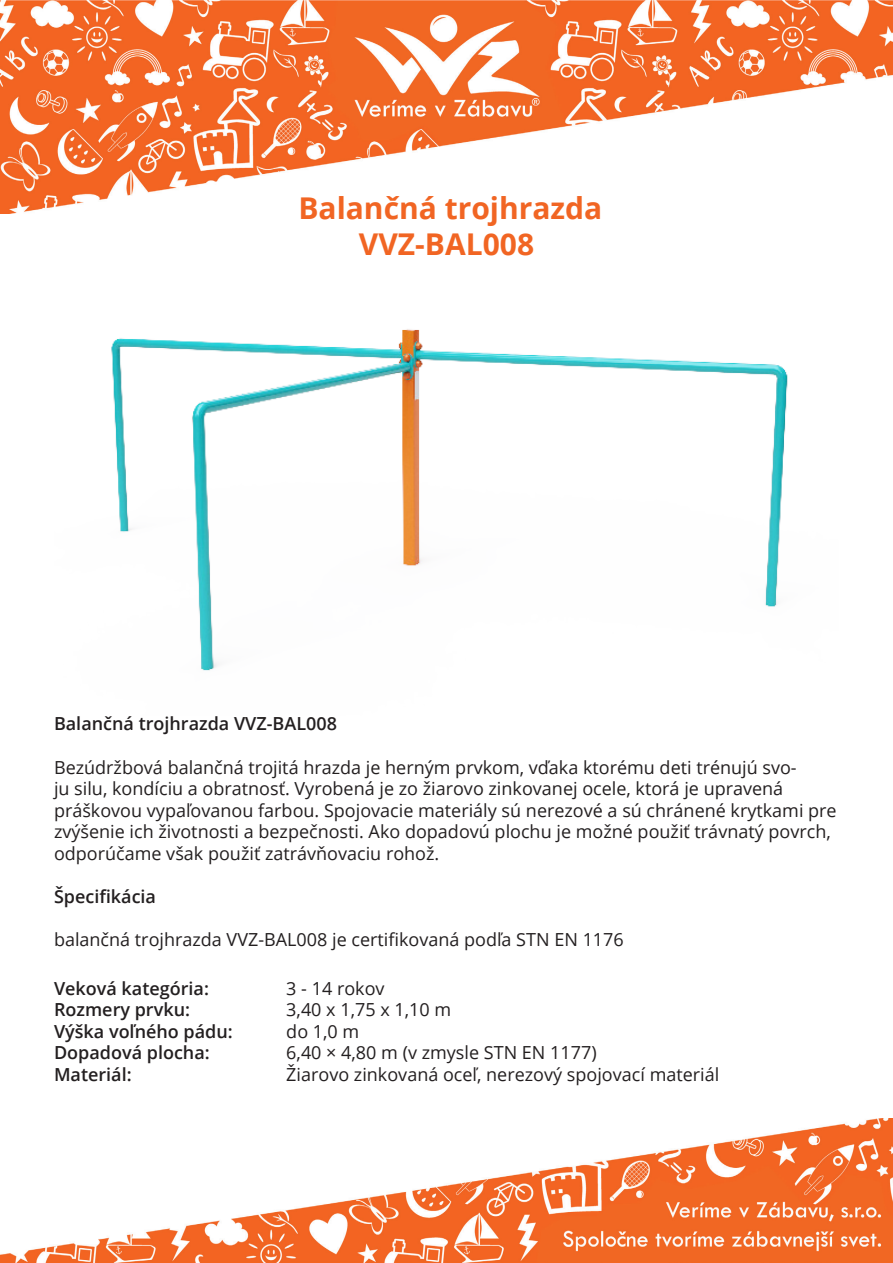
<style>
.page{position:relative;width:893px;height:1263px;background:#fff}
.page>*{position:absolute;margin:0;border:0;box-sizing:border-box;transform-origin:0 0}
.Veľký_Nádpis_-_Oranžová_-_20pt{font:700 30px "Open Sans";color:#f16523}
.Text_čierna_12pt{font:18px/21.6px "Open Sans";color:#231f20}
.Malý_nádpis_-_čierna_12pt{font:600 18px "Open Sans";color:#231f20}
</style>
<div class="page">
<img style="left:0;top:0;width:893px;height:214px">
<img style="left:0;top:1118px;width:893px;height:145px">
<img style="left:111px;top:329px;width:677px;height:342px">
<p class="Veľký_Nádpis_-_Oranžová_-_20pt" style="left:298px;top:187px;width:305px">Balančná trojhrazda</p>
<p class="Veľký_Nádpis_-_Oranžová_-_20pt" style="left:359px;top:223px;width:177px">VVZ-BAL008</p>
<p class="Malý_nádpis_-_čierna_12pt" style="left:54px;top:711px;width:284px">Balančná trojhrazda VVZ-BAL008</p>
<p class="Text_čierna_12pt" style="left:54px;top:756px;width:784px">Bezúdržbová balančná trojitá hrazda je herným prvkom, vďaka ktorému deti trénujú svo-<br>ju silu, kondíciu a obratnosť. Vyrobená je zo žiarovo zinkovanej ocele, ktorá je upravená práškovou vypaľovanou farbou. Spojovacie materiály sú nerezové a sú chránené krytkami pre zvýšenie ich životnosti a bezpečnosti. Ako dopadovú plochu je možné použiť trávnatý povrch, odporúčame však použiť zatrávňovaciu rohož.</p>
<p class="Malý_nádpis_-_čierna_12pt" style="left:54px;top:884px;width:104px">Špecifikácia</p>
<p class="Text_čierna_12pt" style="left:54px;top:928px;width:571px">balančná trojhrazda VVZ-BAL008 je certifikovaná podľa STN EN 1176</p>
<p class="Malý_nádpis_-_čierna_12pt" style="left:54px;top:976px;width:156px">Veková kategória:</p>
<p class="Malý_nádpis_-_čierna_12pt" style="left:54px;top:997px;width:138px">Rozmery prvku:</p>
<p class="Malý_nádpis_-_čierna_12pt" style="left:54px;top:1019px;width:180px">Výška voľného pádu:</p>
<p class="Malý_nádpis_-_čierna_12pt" style="left:54px;top:1040px;width:157px">Dopadová plocha:</p>
<p class="Malý_nádpis_-_čierna_12pt" style="left:54px;top:1062px;width:79px">Materiál:</p>
<p class="Text_čierna_12pt" style="left:286px;top:977px;width:100px">3 - 14 rokov</p>
<p class="Text_čierna_12pt" style="left:286px;top:998px;width:166px">3,40 x 1,75 x 1,10 m</p>
<p class="Text_čierna_12pt" style="left:286px;top:1020px;width:75px">do 1,0 m</p>
<p class="Text_čierna_12pt" style="left:286px;top:1042px;width:312px">6,40 × 4,80 m (v zmysle STN EN 1177)</p>
<p class="Text_čierna_12pt" style="left:286px;top:1063px;width:434px">Žiarovo zinkovaná oceľ, nerezový spojovací materiál</p>
</div>
